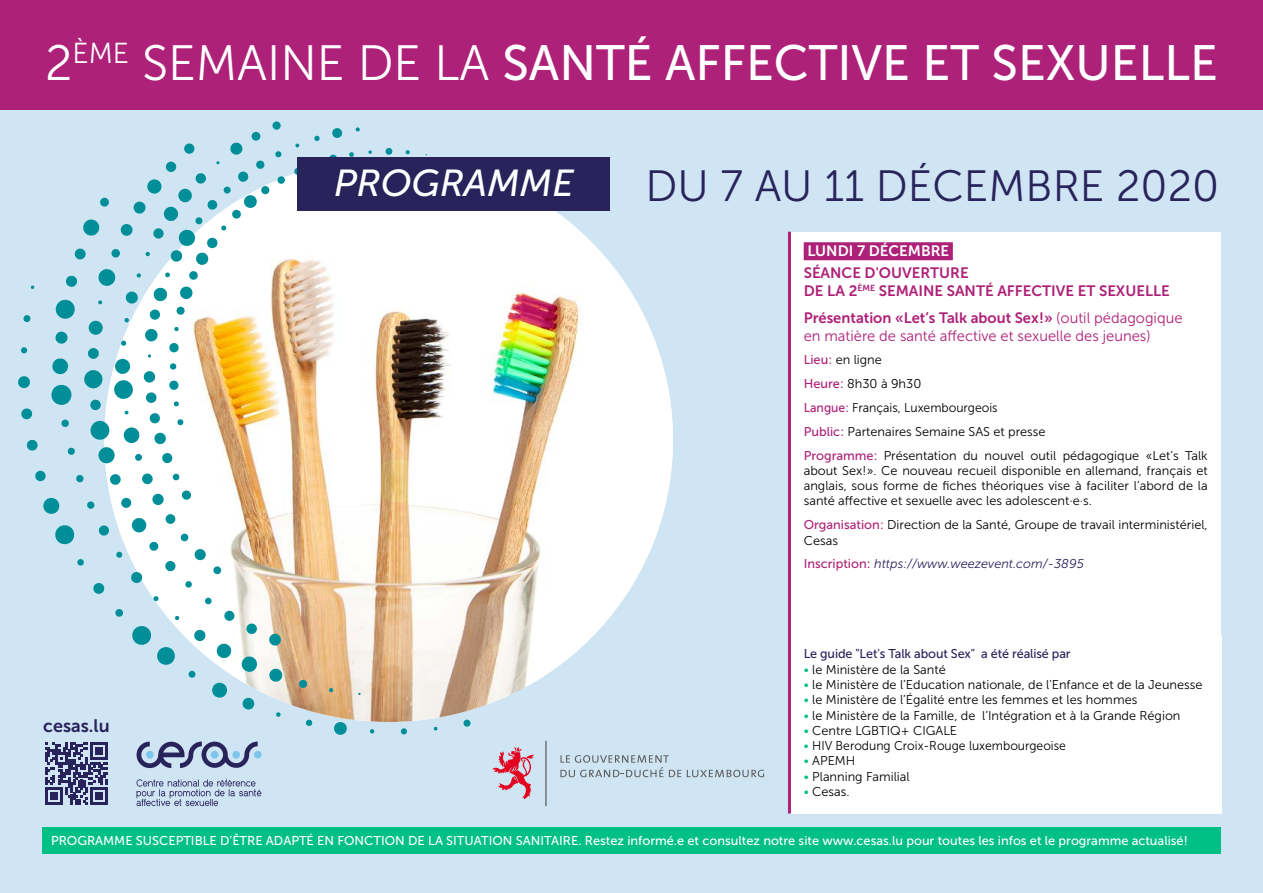
<style>
.page{position:relative;width:1263px;height:893px;background:#fff}
.page>*{position:absolute;margin:0;border:0;box-sizing:border-box;transform-origin:0 0}
.t1{font:49.5px "Museo Sans 500";color:#fff}
.t2{font:43.65px "Museo Sans 300";color:#29235c}
.t3{font:italic 37.5px "Museo Sans 500";color:#fff}
.t4{font:18px "Museo Sans 700";color:#29235c}
.t5{font:15px/18px "Museo Sans 700";color:#ae2178}
.t6{font:15px "Museo Sans 300";color:#ae2178}
.t7{font:15px "Museo Sans 700";color:#fff}
.t8{font:12.75px/23.9px "Museo Sans 300";color:#000}
.t9{font:12.75px "Museo Sans 500";color:#fff}
.t10{font:italic 12.75px "Museo Sans 300";color:#29235c}
.t11{font:12.75px "Museo Sans 500";letter-spacing:-.01em;color:#29235c}
.t12{font:12.75px "Museo Sans 300";color:#000;scale:.96 1}
.s1{font-family:"Museo Sans 300"}
.s2{font-family:"Museo Sans 500";color:#ae2178}
.s3{font-family:"Museo Sans 500";font-style:normal;color:#ae2178}
.s4{color:#00c086}
</style>
<div class="page">
<div style="left:0;top:108px;width:1263px;height:785px;background:#cfe5f4"></div>
<div style="left:791px;top:232px;width:429px;height:581px;background:#fff"></div>
<div style="left:804px;top:242px;width:149px;height:18px;background:#ae2178"></div>
<img style="left:105px;top:199px;width:568px;height:523px">
<svg style="left:137px;top:742px;width:121px;height:26px"></svg>
<div style="left:146px;top:751px;width:8px;height:7px;background:#7cc5ec;border-radius:50%"></div>
<svg style="left:137px;top:779px;width:124px;height:27px"></svg>
<div style="left:211px;top:751px;width:7px;height:7px;background:#7cc5ec;border-radius:50%"></div>
<div style="left:232px;top:751px;width:8px;height:8px;background:#7cc5ec;border-radius:50%"></div>
<div style="left:254px;top:751px;width:8px;height:7px;background:#7cc5ec;border-radius:50%"></div>
<div style="left:0;top:0;width:1263px;height:110px;background:#ae2178"></div>
<svg style="left:45px;top:742px;width:63px;height:63px"></svg>
<hr style="left:545px;top:741px;width:1px;height:65px;background:#5a5a59">
<svg style="left:492px;top:747px;width:42px;height:52px"></svg>
<svg style="left:687px;top:770px;width:77px;height:7px"></svg>
<svg style="left:560px;top:755px;width:121px;height:22px"></svg>
<div style="left:43px;top:827px;width:1178px;height:27px;background:#00c086"></div>
<hr style="left:788px;top:232px;width:3px;height:581px;background:#ae2178">
<svg style="left:31px;top:285px;width:3px;height:4px"></svg>
<svg style="left:23px;top:315px;width:8px;height:7px"></svg>
<svg style="left:21px;top:347px;width:7px;height:7px"></svg>
<svg style="left:18px;top:376px;width:12px;height:13px"></svg>
<svg style="left:21px;top:408px;width:12px;height:12px"></svg>
<svg style="left:26px;top:439px;width:12px;height:12px"></svg>
<svg style="left:35px;top:470px;width:11px;height:12px"></svg>
<svg style="left:43px;top:497px;width:17px;height:17px"></svg>
<svg style="left:55px;top:525px;width:20px;height:20px"></svg>
<svg style="left:77px;top:559px;width:7px;height:7px"></svg>
<svg style="left:93px;top:583px;width:12px;height:11px"></svg>
<svg style="left:115px;top:609px;width:8px;height:8px"></svg>
<svg style="left:188px;top:670px;width:8px;height:8px"></svg>
<svg style="left:211px;top:682px;width:17px;height:16px"></svg>
<svg style="left:242px;top:697px;width:13px;height:13px"></svg>
<svg style="left:276px;top:712px;width:5px;height:5px"></svg>
<svg style="left:306px;top:719px;width:7px;height:7px"></svg>
<svg style="left:333px;top:721px;width:14px;height:14px"></svg>
<svg style="left:370px;top:729px;width:4px;height:5px"></svg>
<svg style="left:400px;top:728px;width:7px;height:7px"></svg>
<svg style="left:434px;top:727px;width:4px;height:4px"></svg>
<svg style="left:463px;top:719px;width:8px;height:8px"></svg>
<svg style="left:76px;top:475px;width:8px;height:8px"></svg>
<svg style="left:87px;top:501px;width:8px;height:8px"></svg>
<svg style="left:98px;top:525px;width:12px;height:11px"></svg>
<svg style="left:116px;top:551px;width:7px;height:7px"></svg>
<svg style="left:130px;top:571px;width:13px;height:13px"></svg>
<svg style="left:153px;top:596px;width:6px;height:5px"></svg>
<svg style="left:131px;top:616px;width:49px;height:50px"></svg>
<svg style="left:193px;top:629px;width:13px;height:13px"></svg>
<svg style="left:216px;top:643px;width:16px;height:16px"></svg>
<svg style="left:241px;top:655px;width:17px;height:18px"></svg>
<svg style="left:268px;top:668px;width:15px;height:15px"></svg>
<svg style="left:298px;top:679px;width:10px;height:9px"></svg>
<svg style="left:329px;top:688px;width:4px;height:5px"></svg>
<svg style="left:109px;top:474px;width:12px;height:11px"></svg>
<svg style="left:121px;top:497px;width:11px;height:11px"></svg>
<svg style="left:131px;top:517px;width:16px;height:16px"></svg>
<svg style="left:149px;top:541px;width:10px;height:10px"></svg>
<svg style="left:165px;top:560px;width:11px;height:12px"></svg>
<svg style="left:185px;top:581px;width:7px;height:7px"></svg>
<div style="left:205px;top:597px;width:7px;height:8px;background:#008f99;border-radius:3px"></div>
<svg style="left:224px;top:610px;width:11px;height:11px"></svg>
<svg style="left:246px;top:623px;width:11px;height:11px"></svg>
<svg style="left:269px;top:633px;width:12px;height:13px"></svg>
<div style="left:272px;top:121px;width:9px;height:9px;background:#008f99;border-radius:4px"></div>
<div style="left:251px;top:132px;width:10px;height:9px;background:#008f99;border-radius:4px"></div>
<div style="left:142px;top:473px;width:11px;height:11px;background:#008f99;border-radius:50%"></div>
<svg style="left:152px;top:493px;width:12px;height:12px"></svg>
<div style="left:165px;top:514px;width:11px;height:10px;background:#008f99;border-radius:50%"></div>
<div style="left:181px;top:533px;width:8px;height:8px;background:#008f99;border-radius:50%"></div>
<div style="left:194px;top:549px;width:12px;height:11px;background:#008f99;border-radius:50%"></div>
<div style="left:213px;top:566px;width:8px;height:8px;background:#008f99;border-radius:50%"></div>
<svg style="left:355px;top:127px;width:5px;height:5px"></svg>
<svg style="left:332px;top:128px;width:11px;height:10px"></svg>
<svg style="left:314px;top:135px;width:6px;height:6px"></svg>
<svg style="left:295px;top:143px;width:5px;height:5px"></svg>
<svg style="left:172px;top:473px;width:8px;height:8px"></svg>
<svg style="left:181px;top:490px;width:11px;height:10px"></svg>
<svg style="left:405px;top:150px;width:5px;height:5px"></svg>
<svg style="left:385px;top:148px;width:8px;height:7px"></svg>
<svg style="left:368px;top:150px;width:4px;height:4px"></svg>
<svg style="left:349px;top:152px;width:5px;height:5px"></svg>
<svg style="left:329px;top:154px;width:8px;height:3px"></svg>
<svg style="left:294px;top:167px;width:4px;height:8px"></svg>
<svg style="left:51px;top:142px;width:234px;height:322px"></svg>
<div style="left:298px;top:157px;width:312px;height:54px;background:#29235c"></div>
<h1 class="t1" style="left:45px;top:36px;width:1174px"><span class="s1">2</span><sup>ÈME</sup> <span class="s1">SEMAINE DE LA</span> SANTÉ AFFECTIVE ET SEXUELLE</h1>
<h3 class="t4" style="left:43px;top:716px;width:68px">cesas.lu</h3>
<h3 class="t3" style="left:334px;top:163px;width:241px">PROGRAMME</h3>
<h2 class="t2" style="left:645px;top:162px;width:575px">DU 7 AU 11 DÉCEMBRE 2020</h2>
<p class="t7" style="left:807px;top:242px;width:143px">LUNDI 7 DÉCEMBRE</p>
<p class="t5" style="left:804px;top:264px;width:368px">SÉANCE D'OUVERTURE<br>DE LA 2<sup>ÈME</sup> SEMAINE SANTÉ AFFECTIVE ET SEXUELLE</p>
<p class="t5" style="left:804px;top:308px;width:380px">Présentation « Let’s Talk about Sex ! » <span class="s1">(outil pédagogique</span></p>
<p class="t6" style="left:804px;top:327px;width:348px">en matière de santé affective et sexuelle des jeunes)</p>
<p class="t8" style="left:804px;top:348px;width:405px"><span class="s2">Lieu :</span> en ligne<br><span class="s2">Heure :</span> 8h30 à 9h30<br><span class="s2">Langue :</span> Français, Luxembourgeois<br><span class="s2">Public :</span> Partenaires Semaine SAS et presse<br><span class="s2">Programme :</span> Présentation du nouvel outil pédagogique « Let’s Talk</p>
<p class="t8" style="left:804px;top:463px;width:405px;line-height:15.3px;text-align:justify">about Sex ! ». Ce nouveau recueil disponible en allemand, français et anglais, sous forme de fiches théoriques vise à faciliter l’abord de la santé affective et sexuelle avec les adolescent·e·s.</p>
<p class="t8" style="left:804px;top:517px;width:405px;line-height:15.3px"><span class="s2">Organisation :</span> Direction de la Santé, Groupe de travail interministériel,<br>Cesas</p>
<p class="t10" style="left:804px;top:557px;width:282px"><span class="s3">Inscription :</span> https://www.weezevent.com/-3895</p>
<p class="t11" style="left:804px;top:647px;width:268px">Le guide "Let's Talk about Sex" a été réalisé par</p>
<p class="t8" style="left:804px;top:657px;width:143px"><span class="s4">•</span> le Ministère de la Santé</p>
<p class="t8" style="left:804px;top:673px;width:400px"><span class="s4">•</span> le Ministère de l’Education nationale, de l'Enfance et de la Jeunesse</p>
<p class="t8" style="left:804px;top:688px;width:335px"><span class="s4">•</span> le Ministère de l’Égalité entre les femmes et les hommes</p>
<p class="t8" style="left:804px;top:703px;width:378px"><span class="s4">•</span> le Ministère de la Famille, de l’Intégration et à la Grande Région</p>
<p class="t8" style="left:804px;top:719px;width:155px"><span class="s4">•</span> Centre LGBTIQ+ CIGALE</p>
<p class="t12" style="left:804px;top:739px;width:275px"><span class="s4">•</span> HIV Berodung Croix-Rouge luxembourgeoise</p>
<p class="t8" style="left:804px;top:749px;width:53px"><span class="s4">•</span> APEMH</p>
<p class="t8" style="left:804px;top:764px;width:107px"><span class="s4">•</span> Planning Familial</p>
<p class="t8" style="left:804px;top:780px;width:47px"><span class="s4">•</span> Cesas.</p>
<p class="t9" style="left:51px;top:834px;width:1138px">PROGRAMME SUSCEPTIBLE D’ÊTRE ADAPTÉ EN FONCTION DE LA SITUATION SANITAIRE. Restez informé.e et consultez notre site www.cesas.lu pour toutes les infos et le programme actualisé !</p>
</div>
